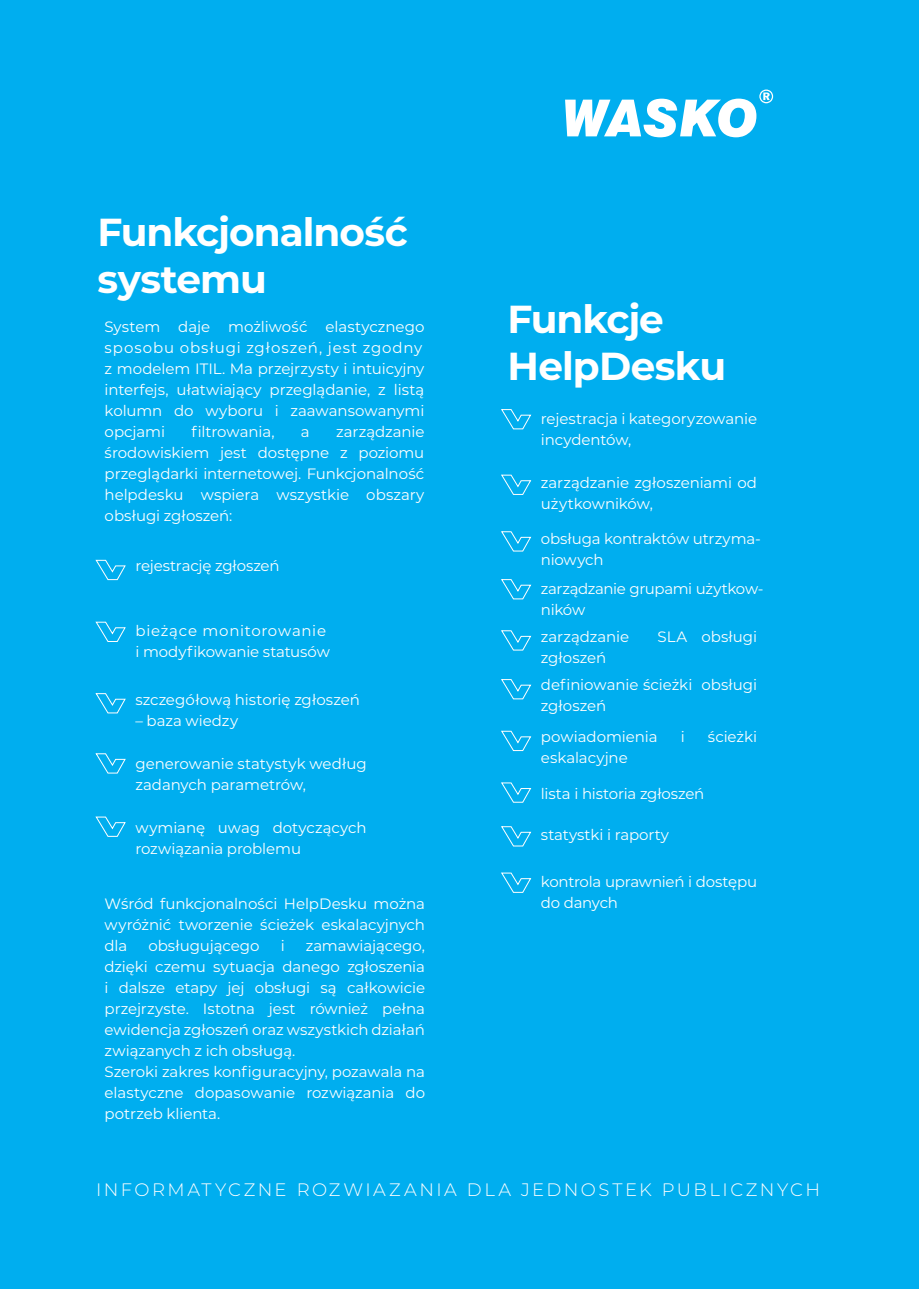
<style>
.page{position:relative;width:919px;height:1289px;background:#fff}
.page>*{position:absolute;margin:0;border:0;box-sizing:border-box;transform-origin:0 0}
.t1{font:700 39px/46.5px "Montserrat";letter-spacing:-.025em;color:#fff}
.t2{font:300 18px "Montserrat";letter-spacing:.14em;color:#fff}
.t3{font:15px/21px "Montserrat";letter-spacing:-.005em;color:#fff}
.t4{font:15px/21px "Montserrat";letter-spacing:.03em;color:#fff}
.t5{font:15px/21px "Montserrat";letter-spacing:-.025em;color:#fff}
</style>
<div class="page">
<div style="left:0;top:0;width:918px;height:1288px;background:#00aeef"></div>
<svg style="left:565px;top:90px;width:208px;height:47px"></svg>
<svg style="left:95px;top:816px;width:31px;height:21px"></svg>
<svg style="left:501px;top:872px;width:30px;height:21px"></svg>
<svg style="left:501px;top:826px;width:30px;height:20px"></svg>
<svg style="left:501px;top:782px;width:30px;height:21px"></svg>
<svg style="left:501px;top:730px;width:30px;height:21px"></svg>
<svg style="left:501px;top:679px;width:30px;height:20px"></svg>
<svg style="left:501px;top:630px;width:30px;height:21px"></svg>
<svg style="left:501px;top:579px;width:30px;height:20px"></svg>
<svg style="left:501px;top:531px;width:30px;height:21px"></svg>
<svg style="left:501px;top:474px;width:30px;height:21px"></svg>
<svg style="left:501px;top:409px;width:30px;height:20px"></svg>
<svg style="left:95px;top:753px;width:31px;height:20px"></svg>
<svg style="left:95px;top:693px;width:31px;height:20px"></svg>
<svg style="left:95px;top:621px;width:31px;height:21px"></svg>
<svg style="left:95px;top:559px;width:31px;height:21px"></svg>
<h1 class="t1" style="left:97px;top:207px;width:312px">Funkcjonalność systemu</h1>
<p class="t3" style="left:105px;top:316px;width:321px">System daje możliwość elastycznego sposobu obsługi zgłoszeń, jest zgodny z modelem ITIL. Ma przejrzysty i intuicyjny interfejs, ułatwiający przeglądanie, z listą kolumn do wyboru i zaawansowanymi opcjami</p>
<p class="t3" style="left:191px;top:421px;width:85px">filtrowania,</p>
<p class="t3" style="left:301px;top:421px;width:10px">a</p>
<p class="t3" style="left:105px;top:421px;width:321px;text-align:justify;text-indent:231px">zarządzanie środowiskiem jest dostępne z poziomu przeglądarki internetowej. Funkcjonalność helpdesku wspiera wszystkie obszary obsługi zgłoszeń:</p>
<p class="t3" style="left:135px;top:555px;width:146px">rejestrację zgłoszeń</p>
<p class="t4" style="left:135px;top:619px;width:196px">bieżące monitorowanie i modyfikowanie statusów</p>
<p class="t3" style="left:135px;top:688px;width:226px">szczegółową historię zgłoszeń</p>
<p class="t3" style="left:135px;top:709px;width:104px">– baza wiedzy</p>
<p class="t3" style="left:135px;top:752px;width:233px">generowanie statystyk według zadanych parametrów,</p>
<p class="t3" style="left:135px;top:816px;width:233px">wymianę uwag dotyczących rozwiązania problemu</p>
<p class="t3" style="left:105px;top:892px;width:322px;text-align:justify">Wśród funkcjonalności HelpDesku można wyróżnić tworzenie ścieżek eskalacyjnych dla</p>
<p class="t3" style="left:105px;top:934px;width:322px;text-indent:201px">zamawiającego, dzięki czemu sytuacja danego zgłoszenia i dalsze etapy jej obsługi są całkowicie przejrzyste. Istotna jest również pełna ewidencja zgłoszeń oraz wszystkich działań związanych z ich obsługą.<br>Szeroki zakres konfiguracyjny, pozawala na elastyczne dopasowanie rozwiązania do potrzeb klienta.</p>
<p class="t3" style="left:148px;top:934px;width:113px">obsługującego</p>
<p class="t3" style="left:281px;top:934px;width:6px">i</p>
<h1 class="t1" style="left:507px;top:294px;width:220px">Funkcje<br>HelpDesku</h1>
<p class="t3" style="left:541px;top:407px;width:218px">rejestracja i kategoryzowanie incydentów,</p>
<p class="t3" style="left:541px;top:472px;width:218px">zarządzanie zgłoszeniami od użytkowników,</p>
<p class="t3" style="left:541px;top:528px;width:221px">obsługa kontraktów utrzyma&shy;niowych</p>
<p class="t5" style="left:541px;top:578px;width:224px">zarządzanie grupami użytkow&shy;ników</p>
<p class="t3" style="left:541px;top:625px;width:90px">zarządzanie</p>
<p class="t3" style="left:657px;top:625px;width:101px">SLA obsługi</p>
<p class="t3" style="left:541px;top:643px;width:218px;line-height:26.5px">zgłoszeń<br>definiowanie ścieżki obsługi</p>
<p class="t3" style="left:541px;top:688px;width:118px;line-height:32px">zgłoszeń powiadomienia</p>
<p class="t3" style="left:680px;top:726px;width:6px">i</p>
<p class="t3" style="left:707px;top:726px;width:51px">ścieżki</p>
<p class="t3" style="left:541px;top:747px;width:88px">eskalacyjne</p>
<p class="t3" style="left:541px;top:782px;width:165px">lista i historia zgłoszeń</p>
<p class="t3" style="left:541px;top:823px;width:130px">statystki i raporty</p>
<p class="t3" style="left:541px;top:870px;width:218px">kontrola uprawnień i dostępu do danych</p>
<p class="t2" style="left:96px;top:1177px;width:725px">INFORMATYCZNE ROZWIAZANIA DLA JEDNOSTEK PUBLICZNYCH</p>
</div>
